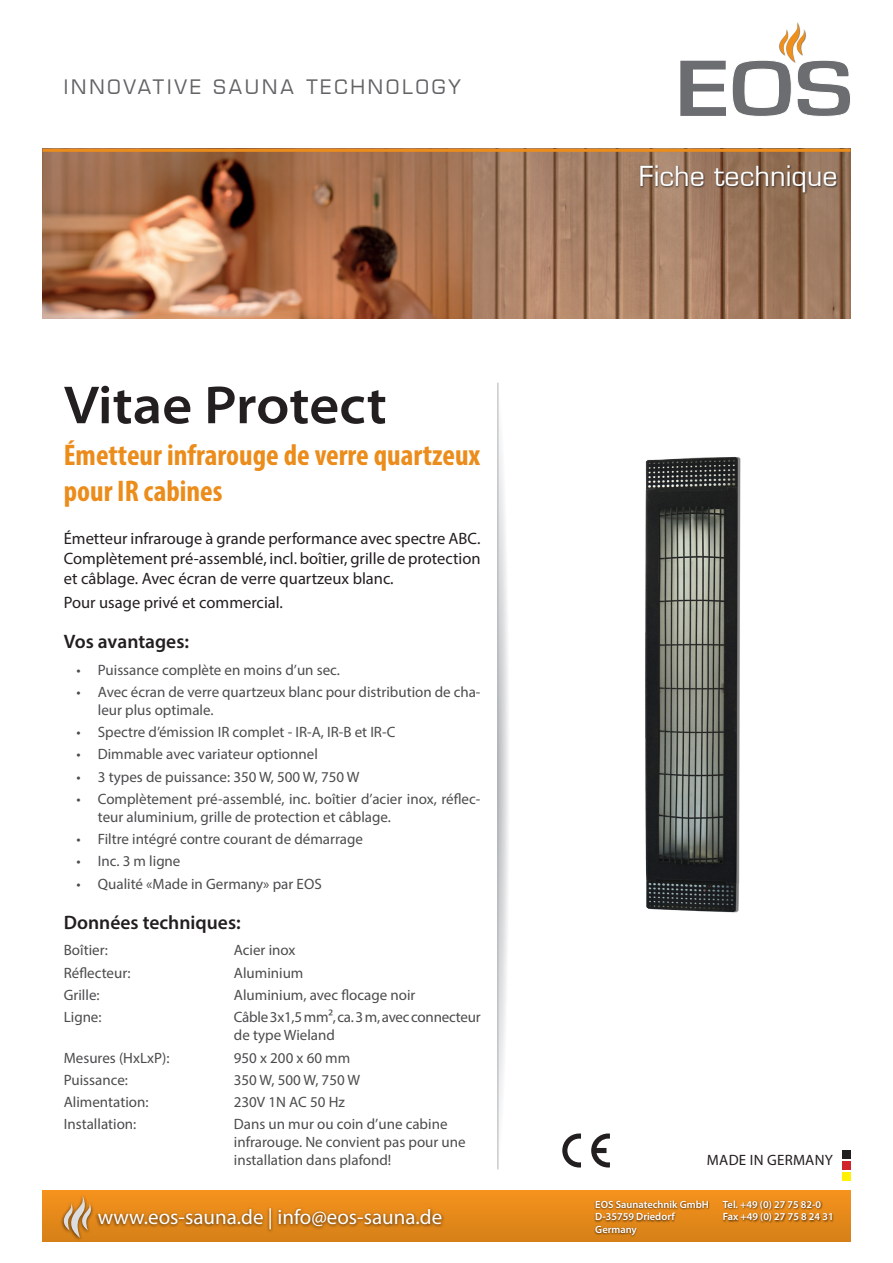
<style>
.page{position:relative;width:893px;height:1263px;background:#fff}
.page>*{position:absolute;margin:0;border:0;box-sizing:border-box;transform-origin:0 0}
.t1{font:600 semi-expanded 54px "Myriad Pro";color:#231f20}
.t2{font:700 condensed 30px/36px "Myriad Pro";color:#eb8c1b}
.t3{font:27px "Eurostile";color:#fff}
.t4{font:21px "Myriad Pro";color:#fff}
.Fließtest{font:600 19.5px "Myriad Pro";color:#231f20}
.t5{font:19.5px "Eurostile LT";letter-spacing:.15em;color:#636366}
.Fließtest-2{font:16.5px/19.8px "Myriad Pro";color:#231f20;text-align:justify}
.t6{font:15px/18px "Myriad Pro";color:#4b4c4d}
.t7{font:15px "Myriad Pro";letter-spacing:.02em;color:#231f20}
.t8{font:600 10.5px "Myriad Pro";color:#fff}
</style>
<div class="page">
<svg style="left:680px;top:61px;width:46px;height:55px"></svg>
<svg style="left:732px;top:22px;width:118px;height:94px"></svg>
<img style="left:43px;top:152px;width:807px;height:167px">
<hr style="left:43px;top:149px;width:807px;height:3px;background:#eb8c1b">
<div style="left:43px;top:1191px;width:807px;height:51px;background:linear-gradient(to bottom,#f6921d,#d58017)"></div>
<div style="left:95px;top:1206px;width:350px;height:28px;background:#231f20;opacity:.75"></div>
<div style="left:60px;top:1194px;width:34px;height:48px;background:#231f20;opacity:.75"></div>
<svg style="left:61px;top:1195px;width:31px;height:43px"></svg>
<div style="left:594px;top:1199px;width:239px;height:38px;background:#231f20;opacity:.75"></div>
<svg style="left:498px;top:383px;width:10px;height:786px"></svg>
<hr style="left:497px;top:383px;width:1px;height:786px;background:#b2b3b7">
<div style="left:842px;top:1150px;width:8px;height:9px;background:#231f20"></div>
<div style="left:842px;top:1161px;width:8px;height:9px;background:#d1232a"></div>
<div style="left:842px;top:1172px;width:8px;height:8px;background:#fff101"></div>
<img style="left:645px;top:457px;width:96px;height:456px">
<svg style="left:562px;top:1133px;width:19px;height:34px"></svg>
<svg style="left:591px;top:1133px;width:19px;height:34px"></svg>
<div style="left:639px;top:165px;width:199px;height:30px;background:#231f20;opacity:.75"></div>
<h3 class="t5" style="left:64px;top:76px;width:398px">INNOVATIVE SAUNA TECHNOLOGY</h3>
<p class="t1" style="left:64px;top:375px;width:325px">Vitae Protect</p>
<p class="t2" style="left:64px;top:436px;width:418px">Émetteur infrarouge de verre quartzeux pour IR cabines</p>
<p class="Fließtest-2" style="left:64px;top:528px;width:418px">Émetteur infrarouge à grande performance avec spectre ABC.<br>Complètement pré-assemblé, incl. boîtier, grille de protection et câblage. Avec écran de verre quartzeux blanc.</p>
<p class="Fließtest-2" style="left:64px;top:592px;width:221px">Pour usage privé et commercial.</p>
<p class="Fließtest" style="left:64px;top:629px;width:127px">Vos avantages:</p>
<p class="t6" style="left:77px;top:660px;width:265px">• Puissance complète en moins d’un sec.</p>
<p class="t6" style="left:98px;top:682px;width:384px;text-indent:-21px">• Avec écran de verre quartzeux blanc pour distribution de cha&shy;leur plus optimale.</p>
<p class="t6" style="left:77px;top:723px;width:320px">• Spectre d’émission IR complet - IR-A, IR-B et IR-C</p>
<p class="t6" style="left:77px;top:745px;width:243px">• Dimmable avec variateur optionnel</p>
<p class="t6" style="left:77px;top:767px;width:284px">• 3 types de puissance: 350 W, 500 W, 750 W</p>
<p class="t6" style="left:98px;top:789px;width:384px;text-indent:-21px">• Complètement pré-assemblé, inc. boîtier d’acier inox, réflec&shy;teur aluminium, grille de protection et câblage.</p>
<p class="t6" style="left:77px;top:830px;width:288px">• Filtre intégré contre courant de démarrage</p>
<p class="t6" style="left:77px;top:852px;width:105px">• Inc. 3 m ligne</p>
<p class="t6" style="left:77px;top:874px;width:247px">• Qualité «Made in Germany» par EOS</p>
<p class="Fließtest" style="left:64px;top:910px;width:178px">Données techniques:</p>
<p class="t6" style="left:64px;top:941px;width:46px">Boîtier:</p>
<p class="t6" style="left:234px;top:941px;width:63px">Acier inox</p>
<p class="t6" style="left:64px;top:963px;width:68px">Réflecteur:</p>
<p class="t6" style="left:234px;top:963px;width:71px">Aluminium</p>
<p class="t6" style="left:64px;top:986px;width:37px">Grille:</p>
<p class="t6" style="left:234px;top:986px;width:183px">Aluminium, avec flocage noir</p>
<p class="t6" style="left:64px;top:1008px;width:39px">Ligne:</p>
<p class="t6" style="left:234px;top:1008px;width:248px">Câble 3x1,5 mm², ca. 3 m, avec connecteur de type Wieland</p>
<p class="t6" style="left:64px;top:1048px;width:107px">Mesures (HxLxP):</p>
<p class="t6" style="left:234px;top:1048px;width:118px">950 x 200 x 60 mm</p>
<p class="t6" style="left:64px;top:1070px;width:66px">Puissance:</p>
<p class="t6" style="left:234px;top:1070px;width:128px">350 W, 500 W, 750 W</p>
<p class="t6" style="left:64px;top:1093px;width:86px">Alimentation:</p>
<p class="t6" style="left:234px;top:1093px;width:113px">230V 1N AC 50 Hz</p>
<p class="t6" style="left:64px;top:1115px;width:74px">Installation:</p>
<p class="t6" style="left:234px;top:1115px;width:233px">Dans un mur ou coin d’une cabine infrarouge. Ne convient pas pour une installation dans plafond!</p>
<h3 class="t4" style="left:98px;top:1204px;width:346px">www.eos-sauna.de | info@eos-sauna.de</h3>
<p class="t3" style="left:639px;top:160px;width:200px">Fiche technique</p>
<p class="t7" style="left:707px;top:1150px;width:127px">MADE IN GERMANY</p>
<p class="t8" style="left:595px;top:1197px;width:115px">EOS Saunatechnik GmbH</p>
<p class="t8" style="left:723px;top:1197px;width:100px">Tel. +49 (0) 27 75 82-0</p>
<p class="t8" style="left:595px;top:1210px;width:81px">D-35759 Driedorf</p>
<p class="t8" style="left:723px;top:1210px;width:112px">Fax +49 (0) 27 75 8 24 31</p>
<p class="t8" style="left:595px;top:1222px;width:43px">Germany</p>
</div>
